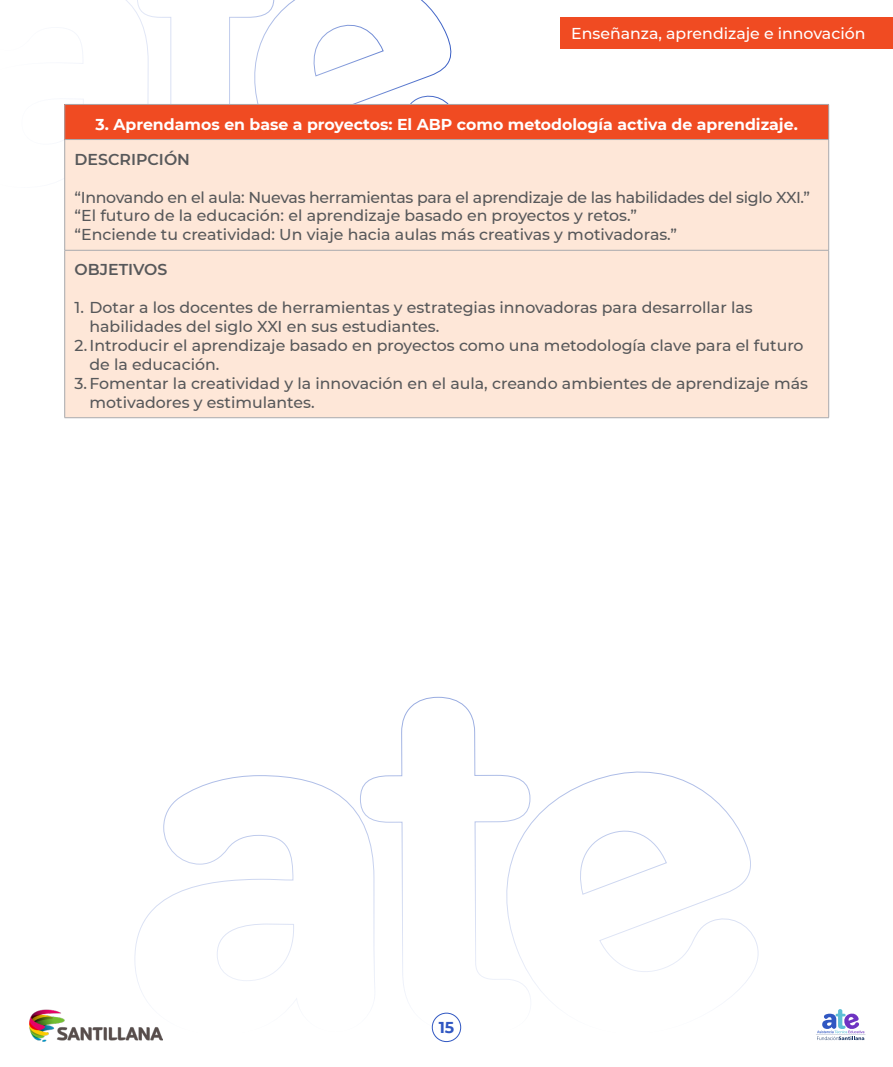
<style>
.page{position:relative;width:893px;height:1067px;background:#fff}
.page>*{position:absolute;margin:0;border:0;box-sizing:border-box;transform-origin:0 0}
.t1{font:500 15.75px/18.9px "Montserrat";color:#57585a}
.t2{font:500 15.75px "Montserrat";letter-spacing:-.02em;color:#57585a}
.t3{font:700 15.75px "Montserrat";color:#fff}
.t4{font:500 15.75px "Montserrat";color:#fff}
.t5{font:600 15.75px "Montserrat";color:#57585a}
.t6{font:700 15.75px "Montserrat";color:#3057c2}
</style>
<div class="page">
<svg style="left:134px;top:775px;width:226px;height:226px"></svg>
<svg style="left:531px;top:771px;width:228px;height:229px"></svg>
<svg style="left:360px;top:696px;width:171px;height:342px"></svg>
<svg style="left:274px;top:0;width:178px;height:104px"></svg>
<svg style="left:74px;top:0;width:200px;height:104px"></svg>
<svg style="left:816px;top:1009px;width:49px;height:31px"></svg>
<img style="left:30px;top:1009px;width:133px;height:33px">
<div style="left:432px;top:1012px;width:29px;height:30px;border:1px solid #3057c2;border-radius:50%"></div>
<div style="left:561px;top:17px;width:332px;height:32px;background:#f04b22"></div>
<div style="left:65px;top:104px;width:764px;height:35px;background:#f04b22"></div>
<div style="left:65px;top:140px;width:763px;height:277px;background:#fee7d8"></div>
<hr style="left:64px;top:104px;width:765px;height:1px;background:#a8a9ad">
<hr style="left:64px;top:105px;width:1px;height:34px;background:#a8a9ad">
<hr style="left:828px;top:105px;width:1px;height:34px;background:#a8a9ad">
<hr style="left:64px;top:139px;width:765px;height:1px;background:#a8a9ad">
<hr style="left:64px;top:140px;width:1px;height:110px;background:#a8a9ad">
<hr style="left:828px;top:140px;width:1px;height:110px;background:#a8a9ad">
<hr style="left:64px;top:250px;width:765px;height:1px;background:#a8a9ad">
<hr style="left:64px;top:250px;width:1px;height:167px;background:#a8a9ad">
<hr style="left:828px;top:250px;width:1px;height:167px;background:#a8a9ad">
<hr style="left:64px;top:417px;width:765px;height:1px;background:#a8a9ad">
<p class="t4" style="left:571px;top:23px;width:296px">Enseñanza, aprendizaje e innovación</p>
<p class="t3" style="left:96px;top:113px;width:704px">3. Aprendamos en base a proyectos: El ABP como metodología activa de aprendizaje.</p>
<p class="t5" style="left:75px;top:148px;width:117px">DESCRIPCIÓN</p>
<p class="t2" style="left:75px;top:186px;width:737px">“Innovando en el aula: Nuevas herramientas para el aprendizaje de las habilidades del siglo XXI.”</p>
<p class="t1" style="left:75px;top:206px;width:564px">“El futuro de la educación: el aprendizaje basado en proyectos y retos.”</p>
<p class="t1" style="left:75px;top:225px;width:604px">“Enciende tu creatividad: Un viaje hacia aulas más creativas y motivadoras.”</p>
<p class="t5" style="left:75px;top:259px;width:94px">OBJETIVOS</p>
<p class="t1" style="left:90px;top:297px;width:665px;text-indent:-15px">1. Dotar a los docentes de herramientas y estrategias innovadoras para desarrollar las habilidades del siglo XXI en sus estudiantes.</p>
<p class="t1" style="left:90px;top:335px;width:716px;text-indent:-15px">2.Introducir el aprendizaje basado en proyectos como una metodología clave para el futuro de la educación.</p>
<p class="t1" style="left:90px;top:373px;width:720px;text-indent:-15px">3. Fomentar la creatividad y la innovación en el aula, creando ambientes de aprendizaje más motivadores y estimulantes.</p>
<p class="t6" style="left:439px;top:1015px;width:17px">15</p>
</div>
